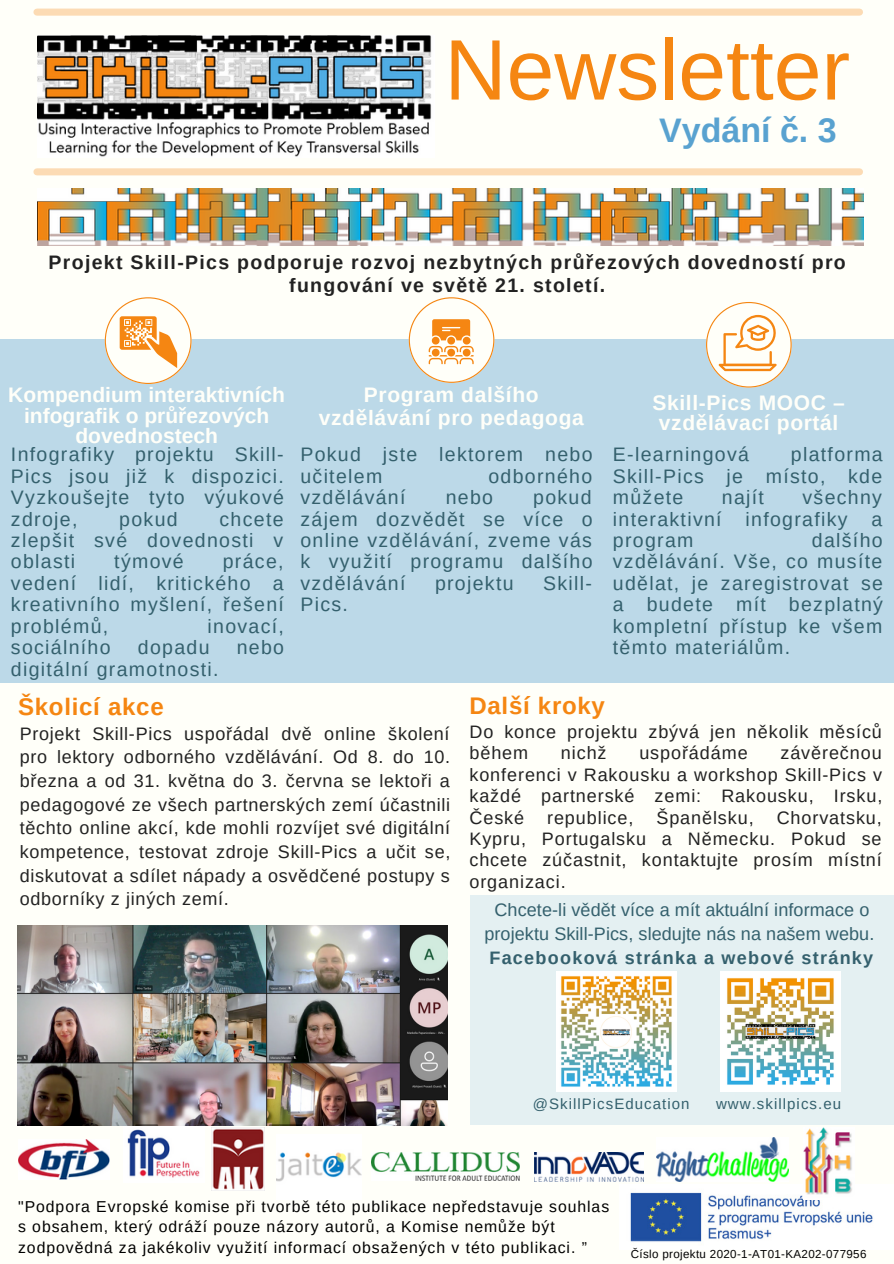
<style>
.page{position:relative;width:894px;height:1264px;background:#fff}
.page>*{position:absolute;margin:0;border:0;box-sizing:border-box;transform-origin:0 0}
.t1{font:85.8px "Arimo";color:#f58612}
.t2{font:700 34.05px "Arimo";color:#59a2d0}
.t3{font:700 24px "Arimo";letter-spacing:.03em;color:#f58612}
.t4{font:700 21px/20.2px "Arimo";letter-spacing:.03em;color:#fffff9;text-align:center}
.t5{font:700 21px/20.2px "Arimo";color:#fffff9;text-align:center}
.t6{font:19.5px/21.5px "Arimo";letter-spacing:.065em;color:#34606d;text-align:justify}
.t7{font:700 19.5px/22.5px "Arimo";letter-spacing:.065em;color:#222;text-align:center}
.t8{font:18px/21.5px "Arimo";letter-spacing:.05em;color:#222;text-align:justify}
.t9{font:18px/23.7px "Arimo";letter-spacing:.005em;color:#34606d;text-align:center}
.t10{font:700 18px "Arimo";letter-spacing:.07em;color:#34606d}
.t11{font:15.75px/20.2px "Arimo";letter-spacing:.06em;color:#000}
.t12{font:15px "Arimo";letter-spacing:.07em;color:#34606d}
.t13{font:11.55px "Arimo";letter-spacing:.03em;color:#000}
</style>
<div class="page">
<div style="left:0;top:0;width:893px;height:1263px;background:#fffff9"></div>
<img style="left:630px;top:1192px;width:243px;height:50px">
<img style="left:803px;top:1127px;width:51px;height:72px">
<img style="left:276px;top:1152px;width:85px;height:30px">
<img style="left:211px;top:1127px;width:53px;height:63px">
<img style="left:18px;top:1139px;width:91px;height:39px">
<img style="left:371px;top:1152px;width:148px;height:27px">
<img style="left:123px;top:1125px;width:81px;height:53px">
<img style="left:534px;top:1152px;width:109px;height:29px">
<img style="left:656px;top:1137px;width:132px;height:44px">
<img style="left:38px;top:36px;width:394px;height:121px">
<div style="left:37px;top:9px;width:822px;height:7px;background:#fcdbb4"></div>
<div style="left:37px;top:168px;width:822px;height:7px;background:#fcdbb4"></div>
<img style="left:38px;top:189px;width:825px;height:56px">
<img style="left:17px;top:925px;width:430px;height:199px">
<div style="left:0;top:339px;width:893px;height:343px;background:#bcd9e8"></div>
<svg style="left:105px;top:297px;width:86px;height:87px"></svg>
<svg style="left:706px;top:302px;width:85px;height:85px"></svg>
<svg style="left:408px;top:297px;width:86px;height:86px"></svg>
<div style="left:470px;top:895px;width:423px;height:229px;background:#e4f0f2"></div>
<img style="left:720px;top:971px;width:120px;height:120px">
<img style="left:556px;top:971px;width:120px;height:120px">
<h1 class="t1" style="left:444px;top:22px;width:407px">Newsletter</h1>
<h2 class="t2" style="left:659px;top:111px;width:179px">Vydání č. 3</h2>
<p class="t7" style="left:49px;top:251px;width:798px">Projekt Skill-Pics podporuje rozvoj nezbytných průřezových dovedností pro fungování ve světě 21. století.</p>
<p class="t5" style="left:8px;top:385px;width:278px">Kompendium interaktivních infografik o průřezových dovednostech</p>
<p class="t6" style="left:11px;top:444px;width:274px">Infografiky projektu Skill-Pics jsou již k dispozici.<br>Vyzkoušejte tyto výukové zdroje,</p>
<p class="t6" style="left:11px;top:508px;width:274px;text-indent:208px">chcete zlepšit své dovednosti v oblasti</p>
<p class="t6" style="left:119px;top:508px;width:60px">pokud</p>
<p class="t6" style="left:11px;top:551px;width:274px;text-indent:212px">práce, vedení lidí, kritického a kreativního myšlení, řešení problémů,</p>
<p class="t6" style="left:114px;top:551px;width:71px">týmové</p>
<p class="t6" style="left:207px;top:615px;width:78px">inovací,</p>
<p class="t6" style="left:11px;top:636px;width:101px">sociálního</p>
<p class="t6" style="left:138px;top:636px;width:73px">dopadu</p>
<p class="t6" style="left:237px;top:636px;width:49px">nebo</p>
<p class="t6" style="left:11px;top:658px;width:209px">digitální gramotnosti.</p>
<p class="t4" style="left:319px;top:384px;width:266px;line-height:22.5px">Program dalšího vzdělávání pro pedagoga</p>
<p class="t6" style="left:300px;top:444px;width:293px">Pokud jste lektorem nebo učitelem</p>
<p class="t6" style="left:488px;top:465px;width:105px">odborného</p>
<p class="t6" style="left:300px;top:487px;width:107px">vzdělávání</p>
<p class="t6" style="left:445px;top:487px;width:49px">nebo</p>
<p class="t6" style="left:300px;top:487px;width:293px;text-indent:233px">pokud zájem dozvědět se více o online vzdělávání, zveme vás k využití programu dalšího vzdělávání</p>
<p class="t6" style="left:435px;top:572px;width:80px">projektu</p>
<p class="t6" style="left:543px;top:572px;width:50px">Skill-</p>
<p class="t6" style="left:300px;top:594px;width:49px">Pics.</p>
<p class="t4" style="left:652px;top:392px;width:194px">Skill-Pics MOOC – vzdělávací portál</p>
<p class="t6" style="left:612px;top:444px;width:138px">E-learningová</p>
<p class="t6" style="left:612px;top:444px;width:271px;text-indent:178px">platforma Skill-Pics je místo, kde můžete</p>
<p class="t6" style="left:721px;top:487px;width:44px">najít</p>
<p class="t6" style="left:612px;top:487px;width:271px;text-indent:189px">všechny interaktivní infografiky a program</p>
<p class="t6" style="left:612px;top:529px;width:271px;text-indent:199px">dalšího vzdělávání. Vše, co musíte udělat, je zaregistrovat se a budete mít bezplatný kompletní přístup ke všem těmto materiálům.</p>
<p class="t3" style="left:18px;top:693px;width:147px">Školicí akce</p>
<p class="t8" style="left:20px;top:721px;width:432px;line-height:23.7px">Projekt Skill-Pics uspořádal dvě online školení pro lektory odborného vzdělávání. Od 8. do 10. března a od 31. května do 3. června se lektoři a pedagogové ze všech partnerských zemí účastnili těchto online akcí, kde mohli rozvíjet své digitální kompetence, testovat zdroje Skill-Pics a učit se, diskutovat a sdílet nápady a osvědčené postupy s odborníky z jiných zemí.</p>
<p class="t3" style="left:469px;top:692px;width:137px">Další kroky</p>
<p class="t8" style="left:469px;top:721px;width:414px">Do konce projektu zbývá jen několik měsíců během</p>
<p class="t8" style="left:469px;top:742px;width:414px;text-indent:311px">závěrečnou konferenci v Rakousku a workshop Skill-Pics v každé partnerské zemi: Rakousku, Irsku, České</p>
<p class="t8" style="left:560px;top:742px;width:47px">nichž</p>
<p class="t8" style="left:639px;top:742px;width:110px">uspořádáme</p>
<p class="t8" style="left:547px;top:806px;width:88px">republice,</p>
<p class="t8" style="left:656px;top:806px;width:99px">Španělsku,</p>
<p class="t8" style="left:469px;top:806px;width:414px;text-indent:307px">Chorvatsku, Kypru, Portugalsku a Německu. Pokud se chcete zúčastnit, kontaktujte prosím místní organizaci.</p>
<p class="t9" style="left:484px;top:898px;width:391px">Chcete-li vědět více a mít aktuální informace o projektu Skill-Pics, sledujte nás na našem webu.</p>
<p class="t10" style="left:489px;top:947px;width:385px">Facebooková stránka a webové stránky</p>
<p class="t12" style="left:532px;top:1095px;width:158px">@SkillPicsEducation</p>
<p class="t12" style="left:715px;top:1095px;width:127px">www.skillpics.eu</p>
<p class="t11" style="left:18px;top:1196px;width:592px">"Podpora Evropské komise při tvorbě této publikace nepředstavuje souhlas s obsahem, který odráží pouze názory autorů, a Komise nemůže být zodpovědná za jakékoliv využití informací obsažených v této publikaci. ”</p>
<p class="t13" style="left:630px;top:1247px;width:237px">Číslo projektu 2020-1-AT01-KA202-077956</p>
</div>
